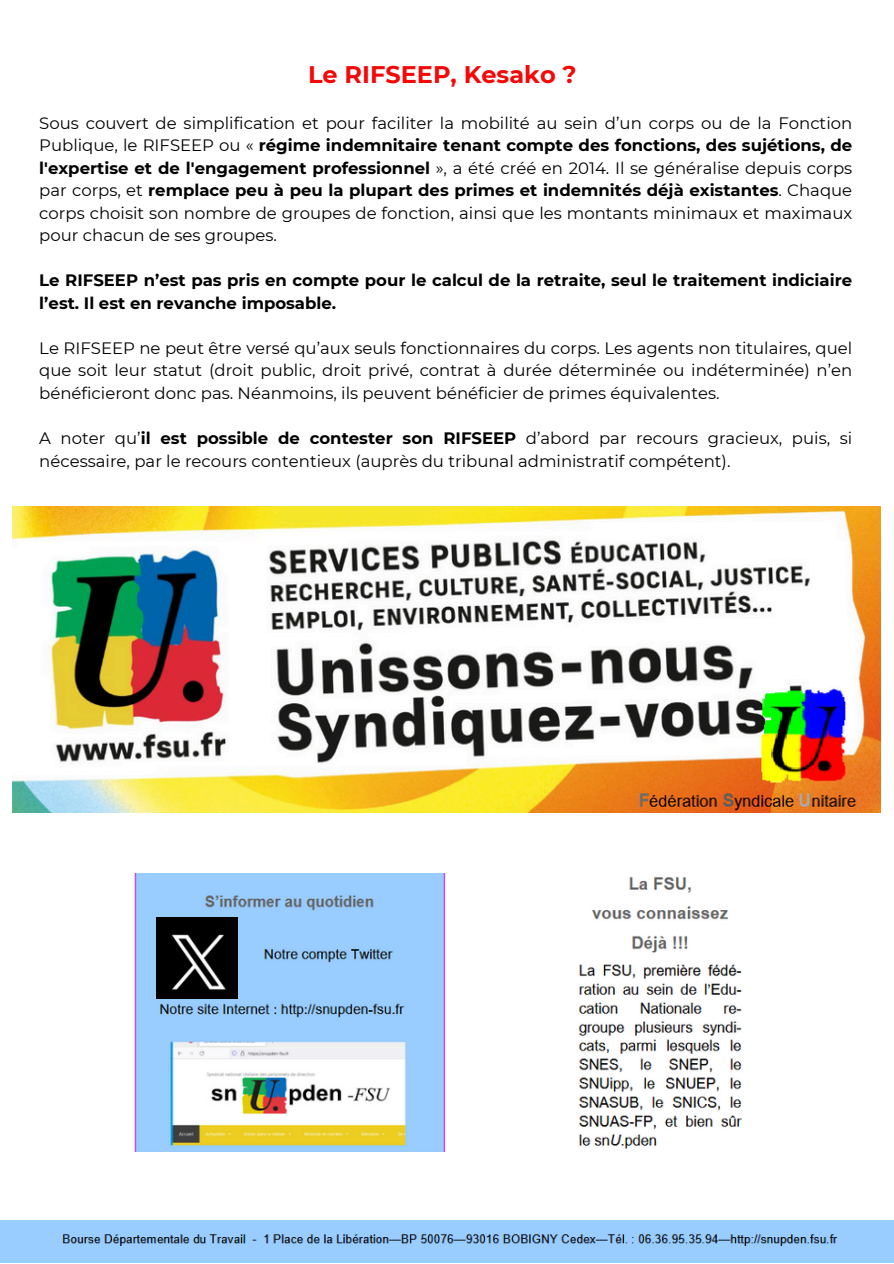
<style>
.page{position:relative;width:894px;height:1264px;background:#fff}
.page>*{position:absolute;margin:0;border:0;box-sizing:border-box;transform-origin:0 0}
.t1{font:700 24px "Montserrat";color:#f40808}
.t2{font:16.5px/22.5px "Montserrat";color:#000;text-align:justify}
.t3{font:700 16.5px/22.5px "Montserrat";color:#000}
.s1{font-weight:700}
</style>
<div class="page">
<img style="left:0;top:1220px;width:893px;height:42px">
<img style="left:13px;top:506px;width:867px;height:306px">
<img style="left:134px;top:873px;width:312px;height:278px">
<img style="left:156px;top:917px;width:81px;height:81px">
<img style="left:578px;top:877px;width:165px;height:272px">
<h2 class="t1" style="left:308px;top:59px;width:270px">Le RIFSEEP, Kesako ?</h2>
<p class="t2" style="left:39px;top:112px;width:814px">Sous couvert de simplification et pour faciliter la mobilité au sein d’un corps ou de la Fonction Publique, le RIFSEEP ou « <span class="s1">régime indemnitaire tenant compte des fonctions, des sujétions, de l'expertise et de l'engagement professionnel</span> », a été créé en 2014. Il se généralise depuis corps par corps, et <span class="s1">remplace peu à peu la plupart des primes et indemnités déjà existantes</span>. Chaque corps choisit son nombre de groupes de fonction, ainsi que les montants minimaux et maximaux pour chacun de ses groupes.</p>
<p class="t3" style="left:39px;top:269px;width:814px">Le RIFSEEP n’est pas pris en compte pour le calcul de la retraite, seul le traitement indiciaire l’est. Il est en revanche imposable.</p>
<p class="t2" style="left:39px;top:337px;width:814px">Le RIFSEEP ne peut être versé qu’aux seuls fonctionnaires du corps. Les agents non titulaires, quel que soit leur statut (droit public, droit privé, contrat à durée déterminée ou indéterminée) n’en bénéficieront donc pas. Néanmoins, ils peuvent bénéficier de primes équivalentes.</p>
<p class="t2" style="left:39px;top:427px;width:814px">A noter qu’<span class="s1">il est possible de contester son RIFSEEP</span> d’abord par recours gracieux, puis, si nécessaire, par le recours contentieux (auprès du tribunal administratif compétent).</p>
</div>
